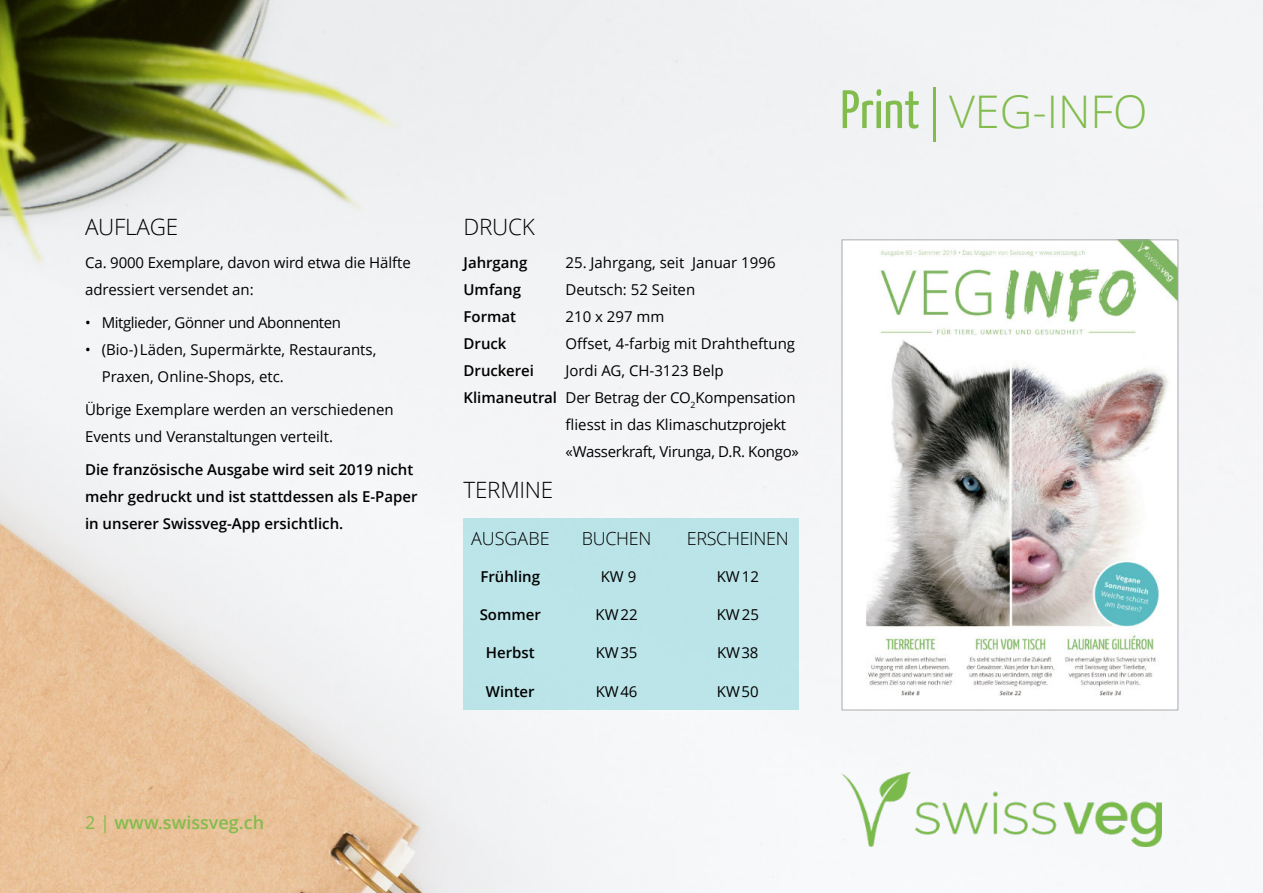
<style>
.page{position:relative;width:1263px;height:893px;background:#fff}
.page>*{position:absolute;margin:0;border:0;box-sizing:border-box;transform-origin:0 0}
.t1{font:300 45px "Open Sans";color:#82bc4d}
.t2{font:300 22.5px "Open Sans";letter-spacing:-.01em;color:#000}
.t3{font:600 18px "Open Sans";color:#82bc4d}
.t4{font:300 18px "Open Sans";letter-spacing:-.02em;color:#000}
.t5{font:300 18px "Open Sans";color:#000}
.t6{font:15px/27px "Open Sans";color:#000}
.t7{font:600 15px/27px "Open Sans";color:#000}
.t8{font:15px "Open Sans";letter-spacing:-.03em;color:#000}
.t9{font:15px "Open Sans";letter-spacing:-.02em;color:#000}
.s1{font-weight:600}
.s2{font-family:"Yanone Kaffeesatz";font-weight:400;font-size:54px}
.s3{font-size:54px}
.s4{font-weight:400}
</style>
<div class="page">
<img style="left:0;top:0;width:1263px;height:893px">
<img style="left:842px;top:772px;width:319px;height:75px">
<div style="left:463px;top:519px;width:336px;height:191px;background:#bae4e8"></div>
<img style="left:844px;top:241px;width:332px;height:467px">
<div style="left:842px;top:239px;width:336px;height:471px;border:1px solid #a7a9ac"></div>
<h2 class="t2" style="left:85px;top:218px;width:95px">AUFLAGE</h2>
<p class="t6" style="left:85px;top:251px;width:327px">Ca. 9000 Exemplare, davon wird etwa die Hälfte adressiert versendet an:</p>
<p class="t8" style="left:85px;top:317px;width:257px">• Mitglieder, Gönner und Abonnenten</p>
<p class="t6" style="left:102px;top:338px;width:276px;text-indent:-17px">• (Bio-) Läden, Supermärkte, Restaurants,<br>Praxen, Online-Shops, etc.</p>
<p class="t6" style="left:85px;top:398px;width:310px">Übrige Exemplare werden an verschiedenen<br>Events und Veranstaltungen verteilt.</p>
<p class="t7" style="left:85px;top:458px;width:334px">Die französische Ausgabe wird seit 2019 nicht mehr gedruckt und ist stattdessen als E-Paper in unserer Swissveg-App ersichtlich.</p>
<h2 class="t2" style="left:463px;top:218px;width:73px">DRUCK</h2>
<p class="t7" style="left:463px;top:251px;width:65px">Jahrgang</p>
<p class="t6" style="left:566px;top:251px;width:212px">25. Jahrgang, seit Januar 1996</p>
<p class="t7" style="left:463px;top:278px;width:59px">Umfang</p>
<p class="t6" style="left:566px;top:278px;width:131px">Deutsch: 52 Seiten</p>
<p class="t7" style="left:463px;top:305px;width:54px">Format</p>
<p class="t6" style="left:566px;top:305px;width:100px">210 x 297 mm</p>
<p class="t7" style="left:463px;top:332px;width:45px">Druck</p>
<p class="t6" style="left:566px;top:332px;width:231px">Offset, 4-farbig mit Drahtheftung</p>
<p class="t7" style="left:463px;top:359px;width:72px">Druckerei</p>
<p class="t6" style="left:566px;top:359px;width:160px">Jordi AG, CH-3123 Belp</p>
<p class="t6" style="left:463px;top:386px;width:334px"><span class="s1">Klimaneutral</span> Der Betrag der CO<sub>2</sub>Kompensation</p>
<p class="t6" style="left:566px;top:413px;width:222px">fliesst in das Klimaschutzprojekt</p>
<p class="t9" style="left:566px;top:446px;width:235px">«Wasserkraft, Virunga, D.R. Kongo»</p>
<h2 class="t2" style="left:463px;top:481px;width:91px">TERMINE</h2>
<p class="t5" style="left:471px;top:531px;width:80px">AUSGABE</p>
<p class="t4" style="left:582px;top:531px;width:71px">BUCHEN</p>
<p class="t4" style="left:687px;top:531px;width:103px">ERSCHEINEN</p>
<p class="t7" style="left:480px;top:564px;width:61px">Frühling</p>
<p class="t6" style="left:601px;top:564px;width:37px">KW 9</p>
<p class="t6" style="left:717px;top:564px;width:44px">KW 12</p>
<p class="t7" style="left:480px;top:603px;width:63px">Sommer</p>
<p class="t6" style="left:595px;top:603px;width:44px">KW 22</p>
<p class="t6" style="left:717px;top:603px;width:44px">KW 25</p>
<p class="t7" style="left:486px;top:641px;width:50px">Herbst</p>
<p class="t6" style="left:596px;top:641px;width:43px">KW35</p>
<p class="t6" style="left:717px;top:641px;width:43px">KW38</p>
<p class="t7" style="left:486px;top:679px;width:50px">Winter</p>
<p class="t6" style="left:596px;top:679px;width:43px">KW 46</p>
<p class="t6" style="left:717px;top:679px;width:43px">KW 50</p>
<h1 class="t1" style="left:840px;top:94px;width:309px"><span class="s2">Print</span><span class="s3">|</span>VEG-INFO</h1>
<p class="t3" style="left:85px;top:815px;width:181px"><span class="s4">2 |</span> www.swissveg.ch</p>
</div>
